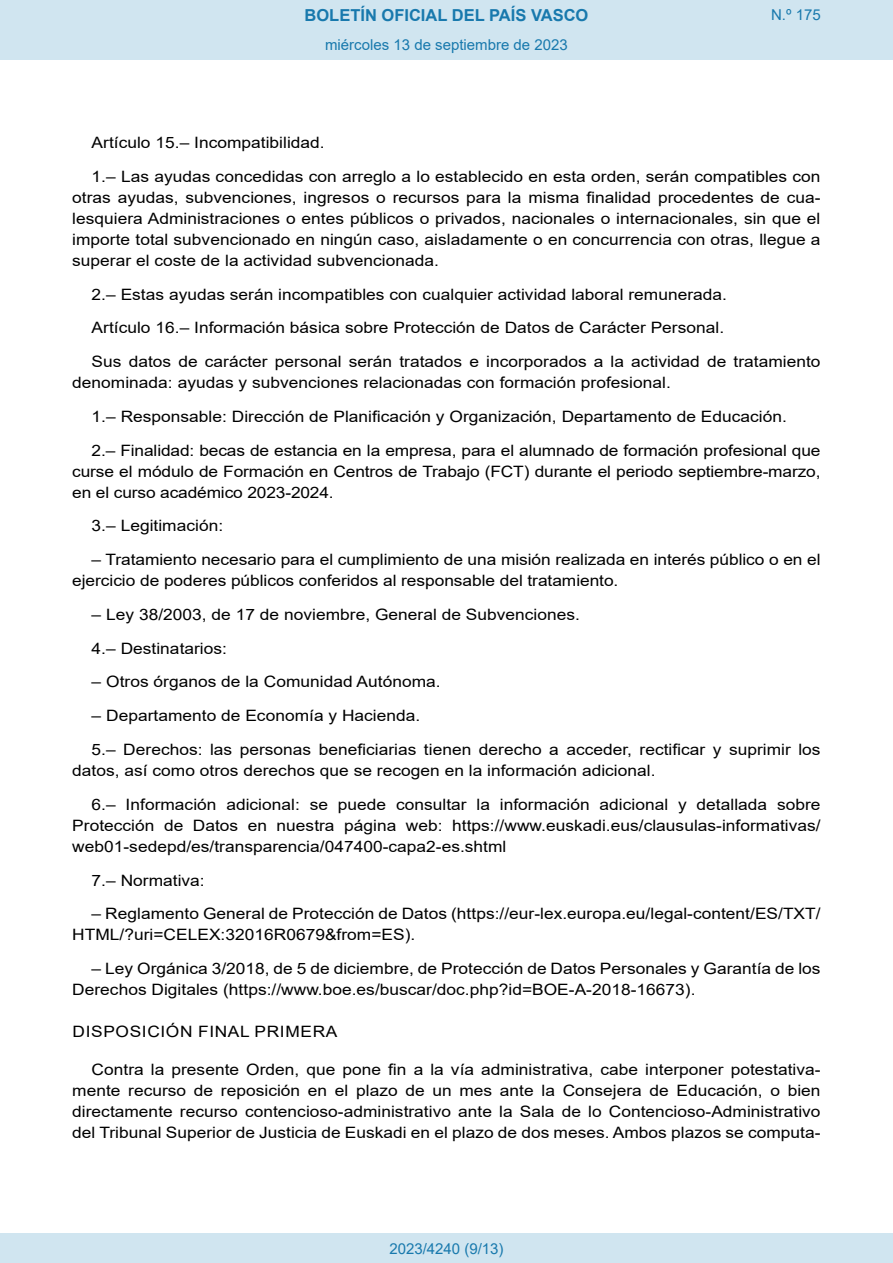
<style>
.page{position:relative;width:893px;height:1263px;background:#fff}
.page>*{position:absolute;margin:0;border:0;box-sizing:border-box;transform-origin:0 0}
.t1{font:700 16.5px "Arial";color:#1879ad}
.BOPVDetalle{font:15.6px/21px "Arial";color:#000;scale:1.11 1}
.BOPVDisposicion{font:15.6px "Arial";letter-spacing:.035em;color:#000;scale:1.11 1}
.Paginacion_Centro{font:15px "Arial";color:#1879ad}
</style>
<div class="page">
<div style="left:0;top:0;width:893px;height:60px;background:#d0e5f0"></div>
<div style="left:0;top:1233px;width:893px;height:30px;background:#d0e5f0"></div>
<p class="t1" style="left:305px;top:3px;width:285px">BOLETÍN OFICIAL DEL PAÍS VASCO</p>
<p class="Paginacion_Centro" style="left:325px;top:35px;width:244px">miércoles 13 de septiembre de 2023</p>
<p class="Paginacion_Centro" style="left:771px;top:5px;width:51px">N.º 175</p>
<p class="BOPVDetalle" style="left:92px;top:132px;width:212px">Artículo 15.– Incompatibilidad.</p>
<p class="BOPVDetalle" style="left:72px;top:166px;width:676px;text-align:justify;text-indent:19px">1.– Las ayudas concedidas con arreglo a lo establecido en esta orden, serán compatibles con otras ayudas, subvenciones, ingresos o recursos para la misma finalidad procedentes de cua&shy;lesquiera Administraciones o entes públicos o privados, nacionales o internacionales, sin que el importe total subvencionado en ningún caso, aisladamente o en concurrencia con otras, llegue a superar el coste de la actividad subvencionada.</p>
<p class="BOPVDetalle" style="left:92px;top:284px;width:574px">2.– Estas ayudas serán incompatibles con cualquier actividad laboral remunerada.</p>
<p class="BOPVDetalle" style="left:92px;top:317px;width:571px">Artículo 16.– Información básica sobre Protección de Datos de Carácter Personal.</p>
<p class="BOPVDetalle" style="left:72px;top:351px;width:676px;text-indent:19px">Sus datos de carácter personal serán tratados e incorporados a la actividad de tratamiento denominada: ayudas y subvenciones relacionadas con formación profesional.</p>
<p class="BOPVDetalle" style="left:92px;top:406px;width:628px">1.– Responsable: Dirección de Planificación y Organización, Departamento de Educación.</p>
<p class="BOPVDetalle" style="left:72px;top:440px;width:676px;text-align:justify;text-indent:19px">2.– Finalidad: becas de estancia en la empresa, para el alumnado de formación profesional que curse el módulo de Formación en Centros de Trabajo (FCT) durante el periodo septiembre-marzo, en el curso académico 2023-2024.</p>
<p class="BOPVDetalle" style="left:92px;top:515px;width:120px">3.– Legitimación:</p>
<p class="BOPVDetalle" style="left:72px;top:549px;width:676px;text-indent:19px">– Tratamiento necesario para el cumplimiento de una misión realizada en interés público o en el ejercicio de poderes públicos conferidos al responsable del tratamiento.</p>
<p class="BOPVDetalle" style="left:92px;top:604px;width:441px">– Ley 38/2003, de 17 de noviembre, General de Subvenciones.</p>
<p class="BOPVDetalle" style="left:92px;top:638px;width:123px">4.– Destinatarios:</p>
<p class="BOPVDetalle" style="left:92px;top:671px;width:316px">– Otros órganos de la Comunidad Autónoma.</p>
<p class="BOPVDetalle" style="left:92px;top:705px;width:298px">– Departamento de Economía y Hacienda.</p>
<p class="BOPVDetalle" style="left:72px;top:739px;width:676px;text-indent:19px">5.– Derechos: las personas beneficiarias tienen derecho a acceder, rectificar y suprimir los datos, así como otros derechos que se recogen en la información adicional.</p>
<p class="BOPVDetalle" style="left:72px;top:794px;width:676px;text-align:justify;text-indent:19px">6.– Información adicional: se puede consultar la información adicional y detallada sobre Protección de Datos en nuestra página web: https://www.euskadi.eus/clausulas-informativas/ web01-sedepd/es/transparencia/047400-capa2-es.shtml</p>
<p class="BOPVDetalle" style="left:92px;top:869px;width:103px">7.– Normativa:</p>
<p class="BOPVDetalle" style="left:72px;top:903px;width:676px;text-indent:19px">– Reglamento General de Protección de Datos (https://eur-lex.europa.eu/legal-content/ES/TXT/<br>HTML/?uri=CELEX:32016R0679&amp;from=ES).</p>
<p class="BOPVDetalle" style="left:72px;top:958px;width:676px;text-indent:19px">– Ley Orgánica 3/2018, de 5 de diciembre, de Protección de Datos Personales y Garantía de los<br>Derechos Digitales (https://www.boe.es/buscar/doc.php?id=BOE-A-2018-16673).</p>
<p class="BOPVDisposicion" style="left:73px;top:1021px;width:240px">DISPOSICIÓN FINAL PRIMERA</p>
<p class="BOPVDetalle" style="left:72px;top:1059px;width:676px;text-align:justify;text-indent:19px">Contra la presente Orden, que pone fin a la vía administrativa, cabe interponer potestativa&shy;mente recurso de reposición en el plazo de un mes ante la Consejera de Educación, o bien directamente recurso contencioso-administrativo ante la Sala de lo Contencioso-Administrativo del Tribunal Superior de Justicia de Euskadi en el plazo de dos meses. Ambos plazos se computa-</p>
<p class="Paginacion_Centro" style="left:389px;top:1238px;width:116px">2023/4240 (9/13)</p>
</div>
